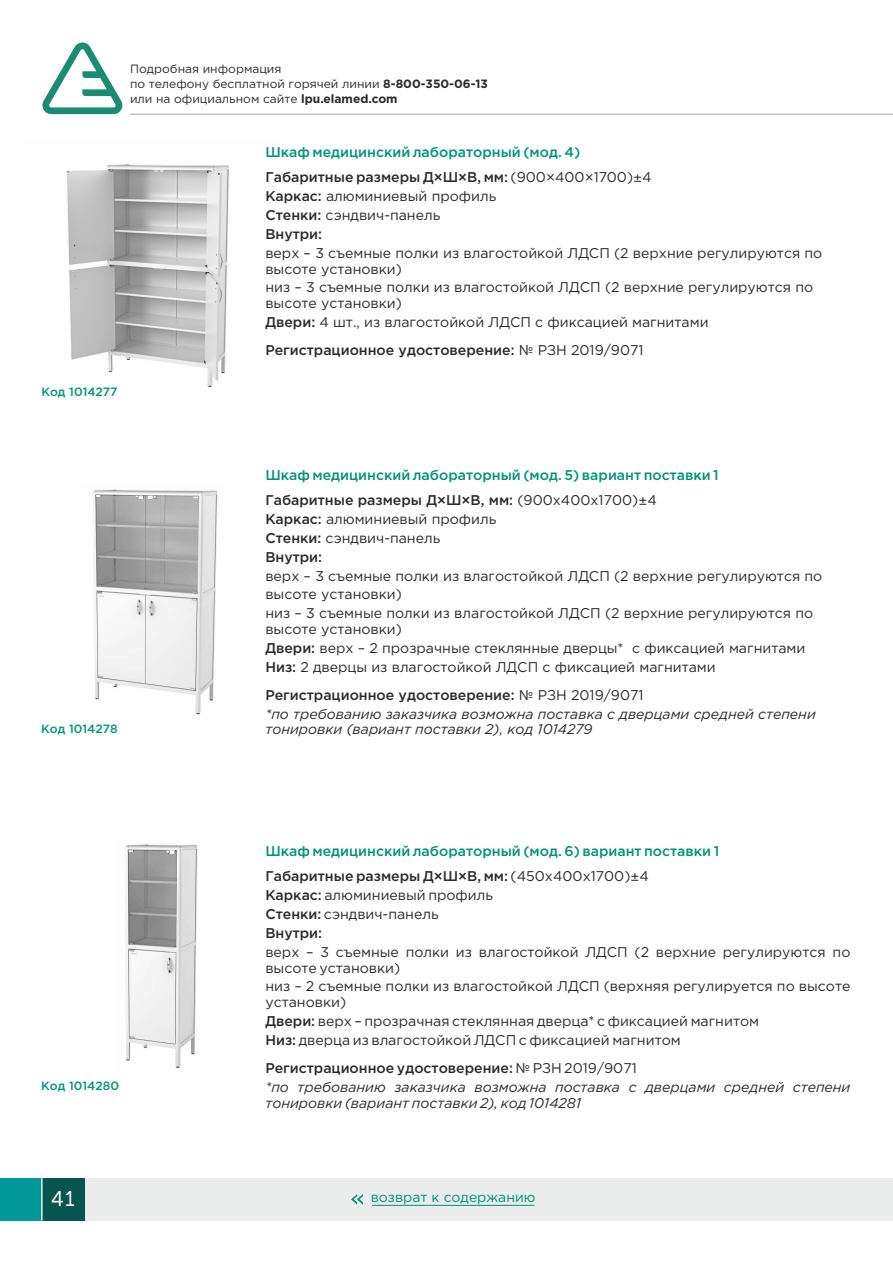
<style>
.page{position:relative;width:893px;height:1263px;background:#fff}
.page>*{position:absolute;margin:0;border:0;box-sizing:border-box;transform-origin:0 0}
.t1{font:21.15px "Aquawax Pro";color:#fefefe}
.t2{font:14.1px/19px "Gotham Pro";color:#2b2a29}
.t3{font:italic 14.1px/18.8px "Gotham Pro";color:#2b2a29}
.t4{font:500 14.1px/25.3px "Gotham Pro";color:#009277}
.t5{font:13.95px "Gotham Pro";color:#009277}
.t6{font:12px/15px "Gotham Pro";color:#2b2a29}
.t7{font:500 12px "Gotham Pro";color:#009277}
.s1{font-weight:700}
.s2{color:#2b2a29}
.s3{font-weight:400;color:#2b2a29}
.s4{font-weight:500}
.s5{font-weight:500;font-style:normal}
.s6{font-style:normal}
</style>
<div class="page">
<hr style="left:130px;top:114px;width:763px;height:1px;background:#818181">
<svg style="left:42px;top:43px;width:81px;height:71px"></svg>
<img style="left:66px;top:164px;width:163px;height:223px">
<img style="left:93px;top:489px;width:125px;height:226px">
<img style="left:125px;top:844px;width:73px;height:225px">
<div style="left:0;top:1178px;width:893px;height:42px;background:#ebecec"></div>
<div style="left:0;top:1178px;width:42px;height:42px;background:#039898"></div>
<div style="left:42px;top:1178px;width:42px;height:42px;background:#075550"></div>
<hr style="left:41px;top:1178px;width:2px;height:42px;background:#ebecec">
<hr style="left:372px;top:1205px;width:162px;height:1px;background:#009277">
<svg style="left:351px;top:1194px;width:12px;height:11px"></svg>
<p class="t6" style="left:130px;top:62px;width:359px">Подробная информация<br>по телефону бесплатной горячей линии <span class="s1">8-800-350-06-13 </span>или на официальном сайте <span class="s1">lpu.elamed.com</span></p>
<p class="t7" style="left:41px;top:387px;width:78px">Код 1014277</p>
<p class="t7" style="left:41px;top:724px;width:78px">Код 1014278</p>
<p class="t7" style="left:41px;top:1081px;width:79px">Код 1014280</p>
<p class="t4" style="left:265px;top:140px;width:388px">Шкаф медицинский лабораторный (мод. 4)<br><span class="s2">Габаритные размеры Д×Ш×В, мм:</span> <span class="s3">(900×400×1700)±4</span></p>
<p class="t2" style="left:265px;top:188px;width:232px"><span class="s4">Каркас:</span> алюминиевый профиль<br><span class="s4">Стенки:</span> сэндвич-панель<br><span class="s4">Внутри:</span></p>
<p class="t2" style="left:265px;top:246px;width:558px;line-height:15.6px">верх – 3 съемные полки из влагостойкой ЛДСП (2 верхние регулируются по высоте установки)</p>
<p class="t2" style="left:265px;top:280px;width:549px;line-height:15.6px">низ – 3 съемные полки из влагостойкой ЛДСП (2 верхние регулируются по высоте установки)</p>
<p class="t2" style="left:265px;top:309px;width:445px;line-height:28.5px"><span class="s4">Двери:</span> 4 шт., из влагостойкой ЛДСП с фиксацией магнитами<br><span class="s4">Регистрационное удостоверение:</span> № РЗН 2019/9071</p>
<p class="t4" style="left:265px;top:463px;width:455px">Шкаф медицинский лабораторный (мод. 5) вариант поставки 1<br><span class="s2">Габаритные размеры Д×Ш×В, мм:</span> <span class="s3">(900х400х1700)±4</span></p>
<p class="t2" style="left:265px;top:510px;width:232px"><span class="s4">Каркас:</span> алюминиевый профиль<br><span class="s4">Стенки:</span> сэндвич-панель<br><span class="s4">Внутри:</span></p>
<p class="t2" style="left:265px;top:567px;width:558px">верх – 3 съемные полки из влагостойкой ЛДСП (2 верхние регулируются по высоте установки)<br>низ – 3 съемные полки из влагостойкой ЛДСП (2 верхние регулируются по</p>
<p class="t2" style="left:265px;top:620px;width:542px">высоте установки)<br><span class="s4">Двери:</span> верх – 2 прозрачные стеклянные дверцы* с фиксацией магнитами<br><span class="s4">Низ:</span> 2 дверцы из влагостойкой ЛДСП с фиксацией магнитами</p>
<p class="t3" style="left:265px;top:687px;width:552px"><span class="s5">Регистрационное удостоверение:</span> <span class="s6">№ РЗН 2019/9071<br></span>*по требованию заказчика возможна поставка с дверцами средней степени</p>
<p class="t3" style="left:265px;top:721px;width:329px">тонировки (вариант поставки 2), код 1014279</p>
<p class="t4" style="left:265px;top:839px;width:455px">Шкаф медицинский лабораторный (мод. 6) вариант поставки 1<br><span class="s2">Габаритные размеры Д×Ш×В, мм:</span> <span class="s3">(450х400х1700)±4</span></p>
<p class="t2" style="left:265px;top:887px;width:229px"><span class="s4">Каркас:</span> алюминиевый профиль<br><span class="s4">Стенки:</span> сэндвич-панель<br><span class="s4">Внутри:</span></p>
<p class="t2" style="left:265px;top:945px;width:587px;line-height:15.6px">верх – 3 съемные полки из влагостойкой ЛДСП (2 верхние регулируются по высоте установки)</p>
<p class="t2" style="left:265px;top:979px;width:587px;line-height:15.6px">низ – 2 съемные полки из влагостойкой ЛДСП (верхняя регулируется по высоте установки)</p>
<p class="t2" style="left:265px;top:1012px;width:495px"><span class="s4">Двери:</span> верх – прозрачная стеклянная дверца* с фиксацией магнитом<br><span class="s4">Низ:</span> дверца из влагостойкой ЛДСП с фиксацией магнитом</p>
<p class="t3" style="left:265px;top:1060px;width:587px"><span class="s5">Регистрационное удостоверение:</span> <span class="s6">№ РЗН 2019/9071<br></span>*по требованию заказчика возможна поставка с дверцами средней степени</p>
<p class="t3" style="left:265px;top:1094px;width:317px">тонировки (вариант поставки 2), код 1014281</p>
<h1 class="t1" style="left:51px;top:1187px;width:26px">41</h1>
<p class="t5" style="left:371px;top:1192px;width:166px">возврат к содержанию</p>
</div>
